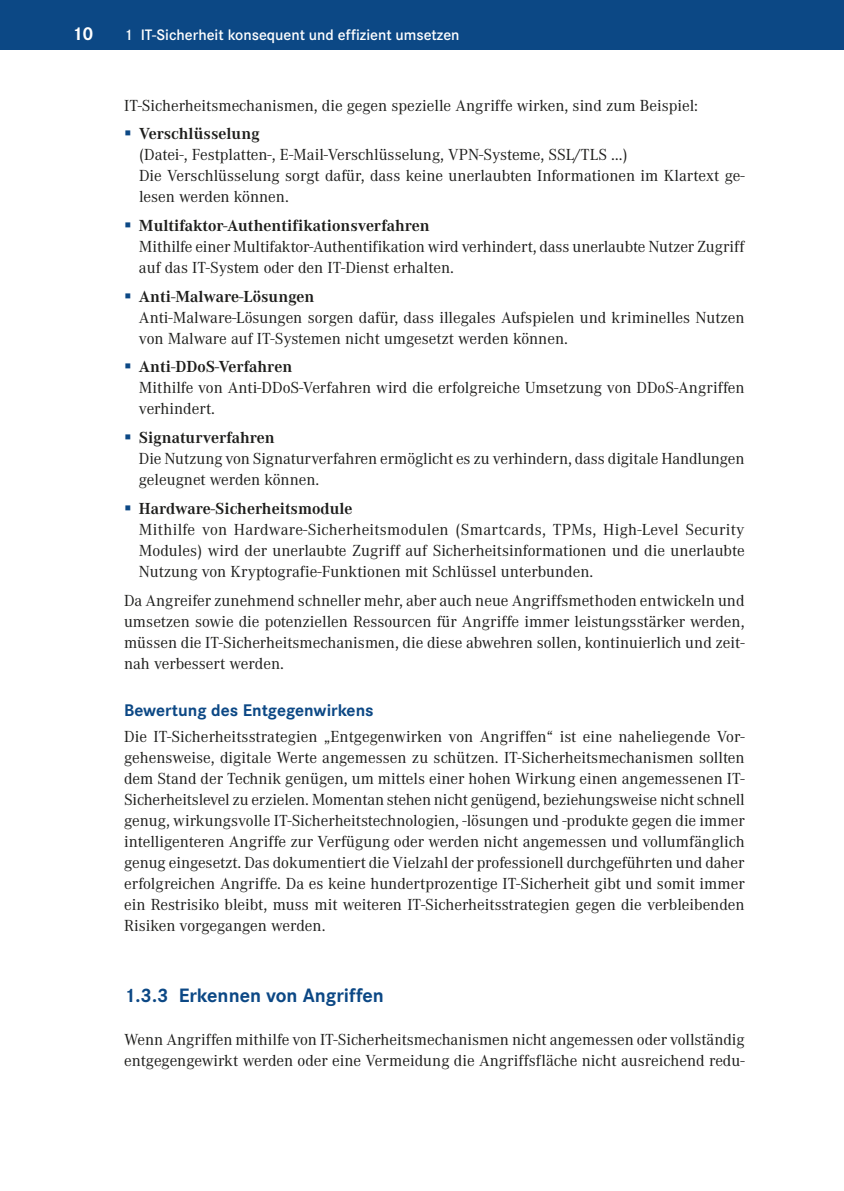
<style>
.page{position:relative;width:844px;height:1191px;background:#fff}
.page>*{position:absolute;margin:0;border:0;box-sizing:border-box;transform-origin:0 0}
.t1{font:700 20.12px "Corporate S Pro";color:#0c4885}
.t2{font:700 19.25px "Corporate S Pro";color:#fff}
.t3{font:700 17.5px "Corporate S Pro";color:#0c4885}
.t4{font:16.62px/21px "Corporate A Pro";color:#1d1d1b}
.t5{font:700 16.62px "Corporate A Pro";color:#1d1d1b}
.t6{font:600 15.75px "Corporate S Pro";color:#fff}
</style>
<div class="page">
<div style="left:0;top:0;width:843px;height:50px;background:#0c4885"></div>
<p class="t2" style="left:74px;top:18px;width:20px">10</p>
<p class="t6" style="left:124px;top:23px;width:337px">1 IT-Sicherheit konsequent und effizient umsetzen</p>
<p class="t4" style="left:124px;top:94px;width:575px">IT-Sicherheitsmechanismen, die gegen spezielle Angriffe wirken, sind zum Beispiel:</p>
<p class="t5" style="left:139px;top:122px;width:122px">Verschlüsselung</p>
<p class="t4" style="left:139px;top:143px;width:607px">(Datei-, Festplatten-, E-Mail-Verschlüsselung, VPN-Systeme, SSL/TLS …)<br>Die Verschlüsselung sorgt dafür, dass keine unerlaubten Informationen im Klartext ge&shy;lesen werden können.</p>
<p class="t5" style="left:139px;top:214px;width:292px">Multifaktor-Authentifikationsverfahren</p>
<p class="t4" style="left:139px;top:235px;width:606px">Mithilfe einer Multifaktor-Authentifikation wird verhindert, dass unerlaubte Nutzer Zugriff auf das IT-System oder den IT-Dienst erhalten.</p>
<p class="t5" style="left:139px;top:285px;width:177px">Anti-Malware-Lösungen</p>
<p class="t4" style="left:139px;top:306px;width:607px">Anti-Malware-Lösungen sorgen dafür, dass illegales Aufspielen und kriminelles Nutzen von Malware auf IT-Systemen nicht umgesetzt werden können.</p>
<p class="t5" style="left:139px;top:356px;width:155px">Anti-DDoS-Verfahren</p>
<p class="t4" style="left:139px;top:377px;width:607px">Mithilfe von Anti-DDoS-Verfahren wird die erfolgreiche Umsetzung von DDoS-Angriffen verhindert.</p>
<p class="t5" style="left:139px;top:426px;width:137px">Signaturverfahren</p>
<p class="t4" style="left:139px;top:447px;width:607px">Die Nutzung von Signaturverfahren ermöglicht es zu verhindern, dass digitale Handlungen geleugnet werden können.</p>
<p class="t5" style="left:139px;top:497px;width:215px">Hardware-Sicherheitsmodule</p>
<p class="t4" style="left:139px;top:518px;width:607px;text-align:justify">Mithilfe von Hardware-Sicherheitsmodulen (Smartcards, TPMs, High-Level Security Modules) wird der unerlaubte Zugriff auf Sicherheitsinformationen und die unerlaubte Nutzung von Kryptografie-Funktionen mit Schlüssel unterbunden.</p>
<p class="t4" style="left:124px;top:589px;width:622px;text-align:justify">Da Angreifer zunehmend schneller mehr, aber auch neue Angriffsmethoden entwickeln und umsetzen sowie die potenziellen Ressourcen für Angriffe immer leistungsstärker werden, müssen die IT-Sicherheitsmechanismen, die diese abwehren sollen, kontinuierlich und zeit&shy;nah verbessert werden.</p>
<p class="t3" style="left:124px;top:696px;width:251px">Bewertung des Entgegenwirkens</p>
<p class="t4" style="left:124px;top:725px;width:622px;text-align:justify">Die IT-Sicherheitsstrategien „Entgegenwirken von Angriffen“ ist eine naheliegende Vor&shy;gehensweise, digitale Werte angemessen zu schützen. IT-Sicherheitsmechanismen sollten dem Stand der Technik genügen, um mittels einer hohen Wirkung einen angemessenen IT-Sicherheitslevel zu erzielen. Momentan stehen nicht genügend, beziehungsweise nicht schnell genug, wirkungsvolle IT-Sicherheitstechnologien, -lösungen und -produkte gegen die immer intelligenteren Angriffe zur Verfügung oder werden nicht angemessen und vollumfänglich genug eingesetzt. Das dokumentiert die Vielzahl der professionell durchgeführten und daher erfolgreichen Angriffe. Da es keine hundertprozentige IT-Sicherheit gibt und somit immer ein Restrisiko bleibt, muss mit weiteren IT-Sicherheitsstrategien gegen die verbleibenden Risiken vorgegangen werden.</p>
<p class="t1" style="left:124px;top:979px;width:261px">1.3.3 Erkennen von Angriffen</p>
<p class="t4" style="left:124px;top:1027px;width:622px">Wenn Angriffen mithilfe von IT-Sicherheitsmechanismen nicht angemessen oder vollständig entgegengewirkt werden oder eine Vermeidung die Angriffsfläche nicht ausreichend redu-</p>
</div>
